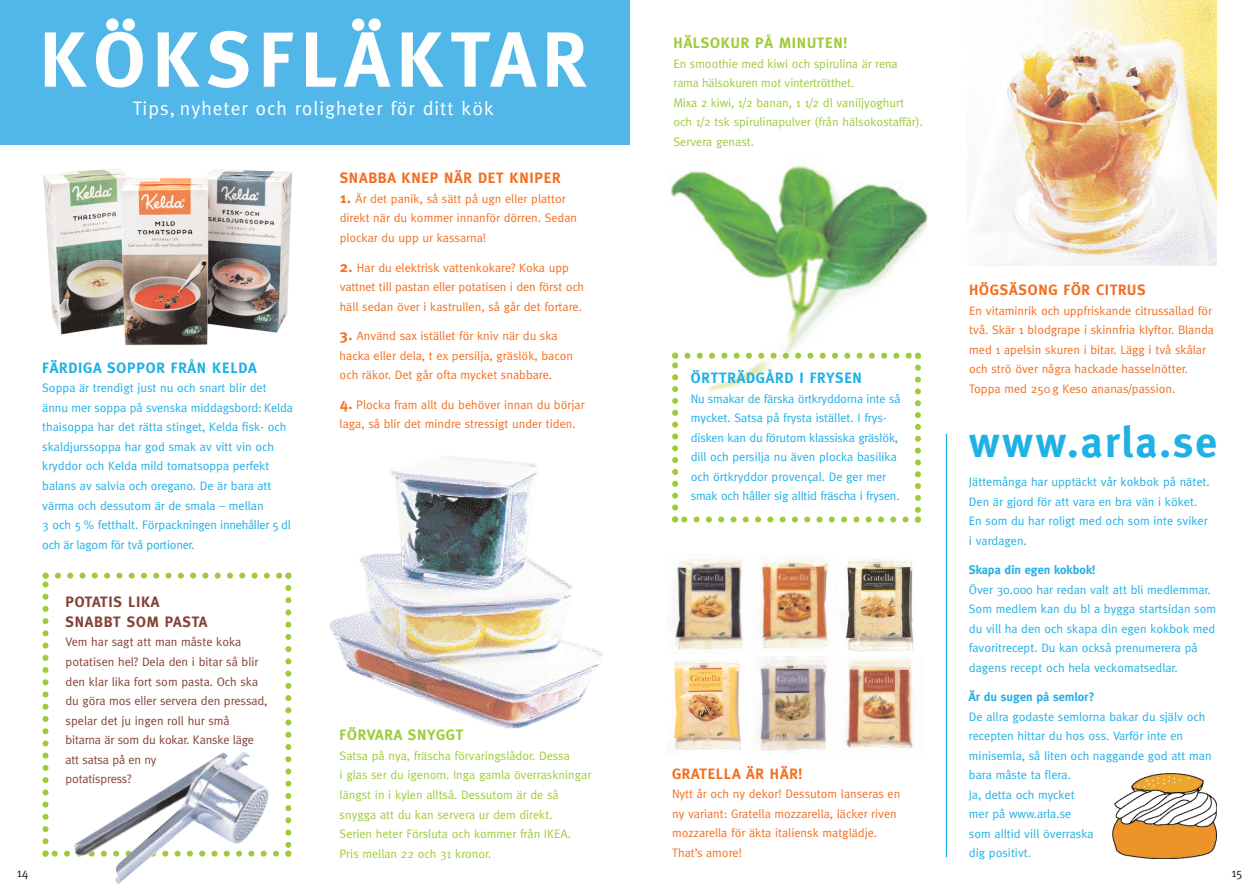
<style>
.page{position:relative;width:1259px;height:893px;background:#fff}
.page>*{position:absolute;margin:0;border:0;box-sizing:border-box;transform-origin:0 0}
.t1{font:700 78px "Meta";letter-spacing:.09em;color:#fff}
.t2{font:700 43.5px "Meta";letter-spacing:.05em;color:#1fb0e6}
.t3{font:19.5px "Meta";letter-spacing:.05em;color:#fff}
.t4{font:700 15px "Meta";letter-spacing:.05em;color:#f36e21}
.t5{font:700 15px "Meta";letter-spacing:.05em;color:#1fb0e6}
.t6{font:700 15px "Meta";letter-spacing:.05em;color:#9ecb3a}
.t7{font:700 15px/19.5px "Meta";letter-spacing:.05em;color:#844136}
.t8{font:12.3px/19.5px "Meta";color:#1fb0e6}
.t9{font:12.3px/19.5px "Meta";color:#f36e21}
.t10{font:12.3px/19.5px "Meta";color:#9ecb3a}
.t11{font:12.3px/19.5px "Meta";color:#844136}
.t12{font:700 12.3px "Meta";color:#1fb0e6}
.t13{font:12.3px "Meta";color:#231f20}
.s1{font-weight:700;font-size:15px}
</style>
<div class="page">
<div style="left:0;top:0;width:629px;height:145px;background:#50b7e8"></div>
<img style="left:1112px;top:773px;width:104px;height:85px">
<img style="left:671px;top:166px;width:257px;height:186px">
<img style="left:967px;top:0;width:249px;height:266px">
<img style="left:43px;top:169px;width:250px;height:177px">
<svg style="left:672px;top:352px;width:249px;height:170px"></svg>
<hr style="left:945px;top:434px;width:2px;height:423px;background:#1fb0e6">
<img style="left:330px;top:456px;width:273px;height:273px">
<svg style="left:43px;top:572px;width:248px;height:284px"></svg>
<img style="left:74px;top:752px;width:196px;height:132px">
<img style="left:675px;top:559px;width:68px;height:91px">
<img style="left:760px;top:558px;width:154px;height:93px">
<img style="left:674px;top:656px;width:239px;height:97px">
<h1 class="t1" style="left:39px;top:28px;width:549px">KÖKSFLÄKTAR</h1>
<h3 class="t3" style="left:133px;top:101px;width:362px">Tips, nyheter och roligheter för ditt kök</h3>
<p class="t5" style="left:42px;top:362px;width:216px">FÄRDIGA SOPPOR FRÅN KELDA</p>
<p class="t8" style="left:42px;top:379px;width:252px">Soppa är trendigt just nu och snart blir det ännu mer soppa på svenska middagsbord: Kelda thaisoppa har det rätta stinget, Kelda fisk- och skaldjurssoppa har god smak av vitt vin och kryddor och Kelda mild tomatsoppa perfekt balans av salvia och oregano. De är bara att värma och dessutom är de smala – mellan<br>3 och 5 % fetthalt. Förpackningen innehåller 5 dl och är lagom för två portioner.</p>
<p class="t7" style="left:66px;top:593px;width:143px">POTATIS LIKA<br>SNABBT SOM PASTA</p>
<p class="t11" style="left:66px;top:633px;width:203px">Vem har sagt att man måste koka potatisen hel? Dela den i bitar så blir den klar lika fort som pasta. Och ska du göra mos eller servera den pressad, spelar det ju ingen roll hur små bitarna är som du kokar. Kanske läge att satsa på en ny<br>potatispress?</p>
<p class="t13" style="left:17px;top:867px;width:13px">14</p>
<p class="t4" style="left:340px;top:172px;width:222px">SNABBA KNEP NÄR DET KNIPER</p>
<p class="t9" style="left:340px;top:190px;width:239px"><span class="s1">1.</span> Är det panik, så sätt på ugn eller plattor direkt när du kommer innanför dörren. Sedan plockar du upp ur kassarna!</p>
<p class="t9" style="left:340px;top:258px;width:246px"><span class="s1">2.</span> Har du elektrisk vattenkokare? Koka upp vattnet till pastan eller potatisen i den först och häll sedan över i kastrullen, så går det fortare.</p>
<p class="t9" style="left:340px;top:327px;width:235px"><span class="s1">3.</span> Använd sax istället för kniv när du ska hacka eller dela, t ex persilja, gräslök, bacon och räkor. Det går ofta mycket snabbare.</p>
<p class="t9" style="left:340px;top:395px;width:246px"><span class="s1">4.</span> Plocka fram allt du behöver innan du börjar laga, så blir det mindre stressigt under tiden.</p>
<p class="t6" style="left:340px;top:729px;width:125px">FÖRVARA SNYGGT</p>
<p class="t10" style="left:340px;top:746px;width:253px">Satsa på nya, fräscha förvaringslådor. Dessa<br>i glas ser du igenom. Inga gamla överraskningar längst in i kylen alltså. Dessutom är de så snygga att du kan servera ur dem direkt.<br>Serien heter Försluta och kommer från IKEA.<br>Pris mellan 22 och 31 kronor.</p>
<p class="t6" style="left:673px;top:37px;width:175px">HÄLSOKUR PÅ MINUTEN!</p>
<p class="t10" style="left:673px;top:55px;width:251px">En smoothie med kiwi och spirulina är rena rama hälsokuren mot vintertrötthet.<br>Mixa 2 kiwi, 1/2 banan, 1 1/2 dl vaniljyoghurt och 1/2 tsk spirulinapulver (från hälsokostaffär).<br>Servera genast.</p>
<p class="t5" style="left:691px;top:372px;width:173px">ÖRTTRÄDGÅRD I FRYSEN</p>
<p class="t8" style="left:691px;top:389px;width:211px">Nu smakar de färska örtkryddorna inte så mycket. Satsa på frysta istället. I frys&shy;disken kan du förutom klassiska gräslök, dill och persilja nu även plocka basilika och örtkryddor provençal. De ger mer smak och håller sig alltid fräscha i frysen.</p>
<p class="t4" style="left:672px;top:767px;width:132px">GRATELLA ÄR HÄR!</p>
<p class="t9" style="left:672px;top:785px;width:230px">Nytt år och ny dekor! Dessutom lanseras en ny variant: Gratella mozzarella, läcker riven mozzarella för äkta italiensk matglädje.<br>That’s amore!</p>
<p class="t4" style="left:969px;top:284px;width:178px">HÖGSÄSONG FÖR CITRUS</p>
<p class="t9" style="left:969px;top:301px;width:246px">En vitaminrik och uppfriskande citrussallad för två. Skär 1 blodgrape i skinnfria klyftor. Blanda med 1 apelsin skuren i bitar. Lägg i två skålar och strö över några hackade hasselnötter.<br>Toppa med 250g Keso ananas/passion.</p>
<h2 class="t2" style="left:969px;top:424px;width:250px">www.arla.se</h2>
<p class="t8" style="left:969px;top:473px;width:242px">Jättemånga har upptäckt vår kokbok på nätet.<br>Den är gjord för att vara en bra vän i köket.<br>En som du har roligt med och som inte sviker i vardagen.</p>
<p class="t12" style="left:969px;top:565px;width:128px">Skapa din egen kokbok!</p>
<p class="t8" style="left:969px;top:580px;width:249px">Över 30.000 har redan valt att bli medlemmar.<br>Som medlem kan du bl a bygga startsidan som du vill ha den och skapa din egen kokbok med favoritrecept. Du kan också prenumerera på dagens recept och hela veckomatsedlar.</p>
<p class="t12" style="left:969px;top:692px;width:127px">Är du sugen på semlor?</p>
<p class="t8" style="left:969px;top:707px;width:244px">De allra godaste semlorna bakar du själv och recepten hittar du hos oss. Varför inte en minisemla, så liten och naggande god att man bara måste ta flera.<br>Ja, detta och mycket<br>mer på www.arla.se<br>som alltid vill överraska<br>dig positivt.</p>
<p class="t13" style="left:1231px;top:867px;width:13px">15</p>
</div>
